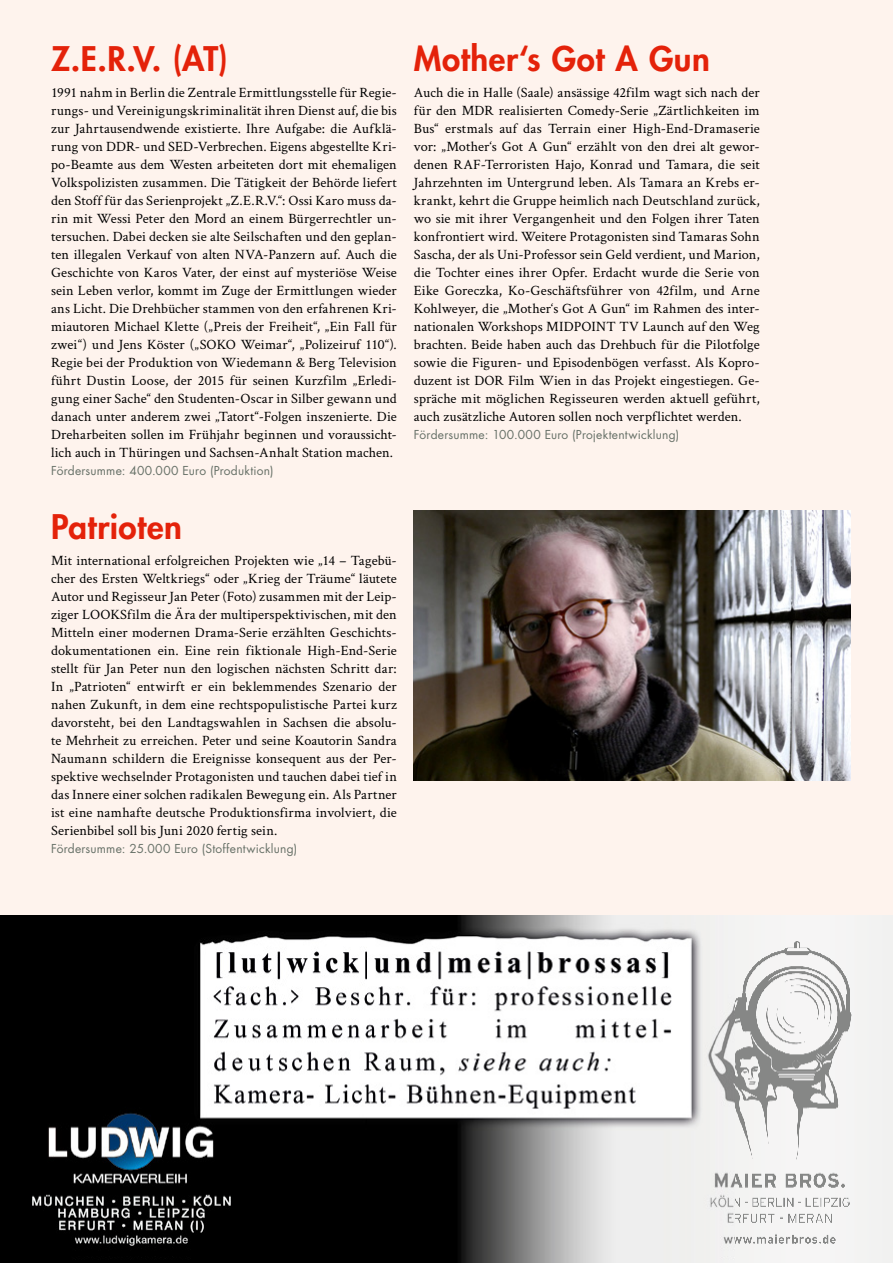
<style>
.page{position:relative;width:893px;height:1263px;background:#fef3ed}
.page>*{position:absolute;margin:0;border:0;box-sizing:border-box;transform-origin:0 0}
.t1{font:800 33px "Futura Std";letter-spacing:.015em;color:#e4220a}
.t2{font:14.25px/18px "Crimson Text";letter-spacing:.005em;color:#000;text-align:justify}
.t3{font:12px "Futura Std";letter-spacing:.015em;color:#677168}
</style>
<div class="page">
<img style="left:414px;top:511px;width:436px;height:270px">
<img style="left:0;top:1255px;width:893px;height:8px">
<img style="left:0;top:915px;width:893px;height:340px">
<h1 class="t1" style="left:51px;top:38px;width:179px">Z.E.R.V. (AT)</h1>
<p class="t2" style="left:51px;top:82px;width:347px">1991 nahm in Berlin die Zentrale Ermittlungsstelle für Regie&shy;rungs- und Vereinigungskriminalität ihren Dienst auf, die bis zur Jahrtausendwende existierte. Ihre Aufgabe: die Aufklä&shy;rung von DDR- und SED-Verbrechen. Eigens abgestellte Kri&shy;po-Beamte aus dem Westen arbeiteten dort mit ehemaligen Volkspolizisten zusammen. Die Tätigkeit der Behörde liefert den Stoff für das Serienprojekt „Z.E.R.V.“: Ossi Karo muss da&shy;rin mit Wessi Peter den Mord an einem Bürgerrechtler un&shy;tersuchen. Dabei decken sie alte Seilschaften und den geplan&shy;ten illegalen Verkauf von alten NVA-Panzern auf. Auch die Geschichte von Karos Vater, der einst auf mysteriöse Weise sein Leben verlor, kommt im Zuge der Ermittlungen wieder ans Licht. Die Drehbücher stammen von den erfahrenen Kri&shy;miautoren Michael Klette („Preis der Freiheit“, „Ein Fall für zwei“) und Jens Köster („SOKO Weimar“, „Polizeiruf 110“).<br>Regie bei der Produktion von Wiedemann &amp; Berg Television führt Dustin Loose, der 2015 für seinen Kurzfilm „Erledi&shy;gung einer Sache“ den Studenten-Oscar in Silber gewann und danach unter anderem zwei „Tatort“-Folgen inszenierte. Die Dreharbeiten sollen im Frühjahr beginnen und voraussicht&shy;lich auch in Thüringen und Sachsen-Anhalt Station machen.</p>
<p class="t3" style="left:51px;top:462px;width:224px">Fördersumme: 400.000 Euro (Produktion)</p>
<h1 class="t1" style="left:51px;top:506px;width:133px">Patrioten</h1>
<p class="t2" style="left:51px;top:550px;width:347px">Mit international erfolgreichen Projekten wie „14 – Tagebü&shy;cher des Ersten Weltkriegs“ oder „Krieg der Träume“ läutete Autor und Regisseur Jan Peter (Foto) zusammen mit der Leip&shy;ziger LOOKSfilm die Ära der multiperspektivischen, mit den Mitteln einer modernen Drama-Serie erzählten Geschichts&shy;dokumentationen ein. Eine rein fiktionale High-End-Serie stellt für Jan Peter nun den logischen nächsten Schritt dar:<br>In „Patrioten“ entwirft er ein beklemmendes Szenario der nahen Zukunft, in dem eine rechtspopulistische Partei kurz davorsteht, bei den Landtagswahlen in Sachsen die absolu&shy;te Mehrheit zu erreichen. Peter und seine Koautorin Sandra Naumann schildern die Ereignisse konsequent aus der Per&shy;spektive wechselnder Protagonisten und tauchen dabei tief in das Innere einer solchen radikalen Bewegung ein. Als Partner ist eine namhafte deutsche Produktionsfirma involviert, die Serienbibel soll bis Juni 2020 fertig sein.</p>
<p class="t3" style="left:51px;top:840px;width:248px">Fördersumme: 25.000 Euro (Stoffentwicklung)</p>
<h1 class="t1" style="left:414px;top:38px;width:297px">Mother‘s Got A Gun</h1>
<p class="t2" style="left:414px;top:82px;width:347px">Auch die in Halle (Saale) ansässige 42film wagt sich nach der für den MDR realisierten Comedy-Serie „Zärtlichkeiten im Bus“ erstmals auf das Terrain einer High-End-Dramaserie vor: „Mother‘s Got A Gun“ erzählt von den drei alt gewor&shy;denen RAF-Terroristen Hajo, Konrad und Tamara, die seit Jahrzehnten im Untergrund leben. Als Tamara an Krebs er&shy;krankt, kehrt die Gruppe heimlich nach Deutschland zurück, wo sie mit ihrer Vergangenheit und den Folgen ihrer Taten konfrontiert wird. Weitere Protagonisten sind Tamaras Sohn Sascha, der als Uni-Professor sein Geld verdient, und Marion, die Tochter eines ihrer Opfer. Erdacht wurde die Serie von Eike Goreczka, Ko-Geschäftsführer von 42film, und Arne Kohlweyer, die „Mother‘s Got A Gun“ im Rahmen des inter&shy;nationalen Workshops MIDPOINT TV Launch auf den Weg brachten. Beide haben auch das Drehbuch für die Pilotfolge sowie die Figuren- und Episodenbögen verfasst. Als Kopro&shy;duzent ist DOR Film Wien in das Projekt eingestiegen. Ge&shy;spräche mit möglichen Regisseuren werden aktuell geführt, auch zusätzliche Autoren sollen noch verpflichtet werden.</p>
<p class="t3" style="left:414px;top:426px;width:267px">Fördersumme: 100.000 Euro (Projektentwicklung)</p>
</div>
